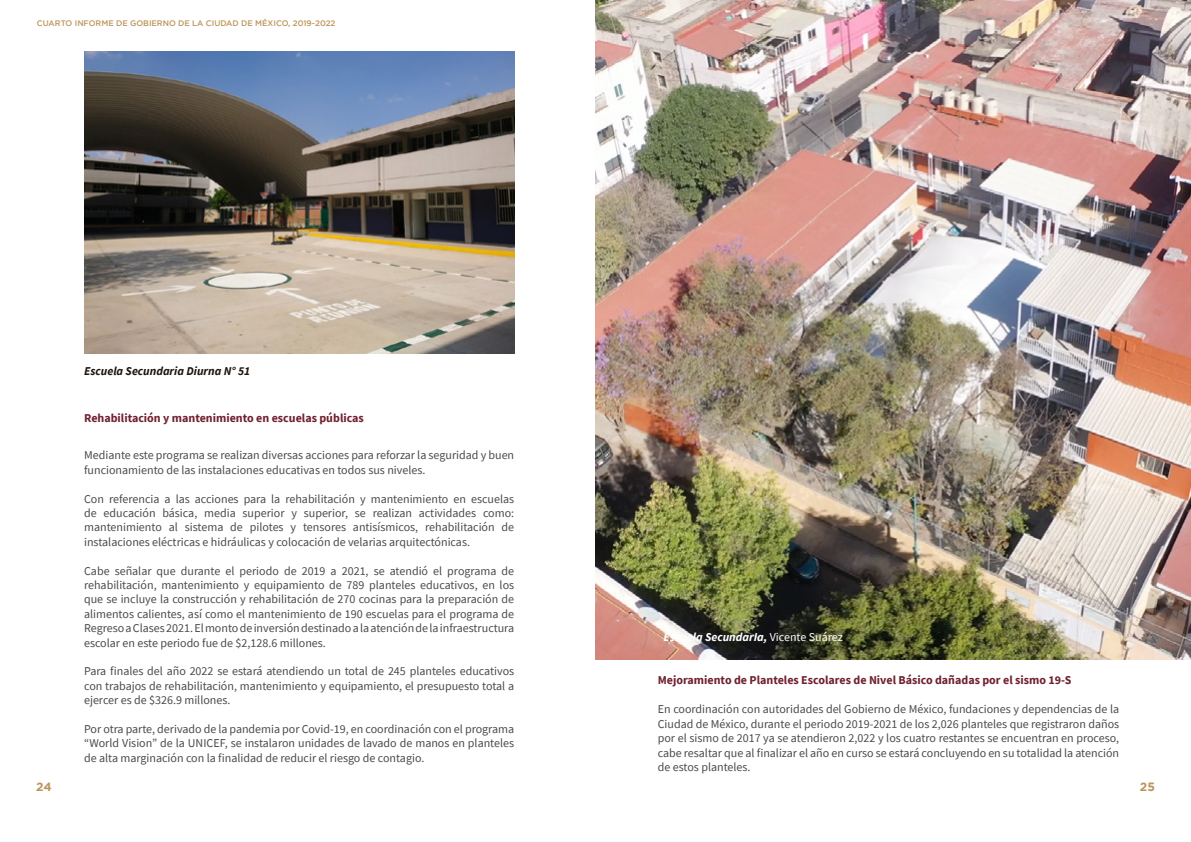
<style>
.page{position:relative;width:1191px;height:842px;background:#fff}
.page>*{position:absolute;margin:0;border:0;box-sizing:border-box;transform-origin:0 0}
.t1{font:12px/14.4px "Source Sans Pro";color:#4a4a49;text-align:justify}
.t2{font:700 12px "Source Sans Pro";color:#702130}
.t3{font:italic 700 12px "Source Sans Pro";color:#fff}
.t4{font:italic 700 12px "Source Sans Pro";color:#1d160f}
.t5{font:700 12px "Gotham";color:#bc955b}
.t6{font:500 8px "Gotham";color:#bc955b}
.s1{font-weight:400;font-style:normal}
</style>
<div class="page">
<img style="left:595px;top:0;width:596px;height:659px">
<img style="left:84px;top:52px;width:430px;height:301px">
<p class="t6" style="left:37px;top:18px;width:300px">CUARTO INFORME DE GOBIERNO DE LA CIUDAD DE MÉXICO, 2019-2022</p>
<p class="t4" style="left:84px;top:363px;width:168px">Escuela Secundaria Diurna N° 51</p>
<p class="t2" style="left:84px;top:410px;width:281px">Rehabilitación y mantenimiento en escuelas públicas</p>
<p class="t1" style="left:84px;top:448px;width:431px">Mediante este programa se realizan diversas acciones para reforzar la seguridad y buen funcionamiento de las instalaciones educativas en todos sus niveles.</p>
<p class="t1" style="left:84px;top:491px;width:431px">Con referencia a las acciones para la rehabilitación y mantenimiento en escuelas de educación básica, media superior y superior, se realizan actividades como: mantenimiento al sistema de pilotes y tensores antisísmicos, rehabilitación de instalaciones eléctricas e hidráulicas y colocación de velarias arquitectónicas.</p>
<p class="t1" style="left:84px;top:563px;width:431px">Cabe señalar que durante el periodo de 2019 a 2021, se atendió el programa de rehabilitación, mantenimiento y equipamiento de 789 planteles educativos, en los que se incluye la construcción y rehabilitación de 270 cocinas para la preparación de alimentos calientes, así como el mantenimiento de 190 escuelas para el programa de Regreso a Clases 2021. El monto de inversión destinado a la atención de la infraestructura escolar en este periodo fue de $2,128.6 millones.</p>
<p class="t1" style="left:84px;top:664px;width:431px">Para finales del año 2022 se estará atendiendo un total de 245 planteles educativos con trabajos de rehabilitación, mantenimiento y equipamiento, el presupuesto total a ejercer es de $326.9 millones.</p>
<p class="t1" style="left:84px;top:722px;width:431px">Por otra parte, derivado de la pandemia por Covid-19, en coordinación con el programa “World Vision” de la UNICEF, se instalaron unidades de lavado de manos en planteles de alta marginación con la finalidad de reducir el riesgo de contagio.</p>
<p class="t3" style="left:663px;top:629px;width:181px">Escuela SecundarIa, <span class="s1">Vicente Suárez</span></p>
<p class="t2" style="left:658px;top:672px;width:415px">Mejoramiento de Planteles Escolares de Nivel Básico dañadas por el sismo 19-S</p>
<p class="t1" style="left:658px;top:702px;width:463px">En coordinación con autoridades del Gobierno de México, fundaciones y dependencias de la Ciudad de México, durante el periodo 2019-2021 de los 2,026 planteles que registraron daños por el sismo de 2017 ya se atendieron 2,022 y los cuatro restantes se encuentran en proceso, cabe resaltar que al finalizar el año en curso se estará concluyendo en su totalidad la atención de estos planteles.</p>
<p class="t5" style="left:36px;top:780px;width:17px">24</p>
<p class="t5" style="left:1140px;top:780px;width:17px">25</p>
</div>
